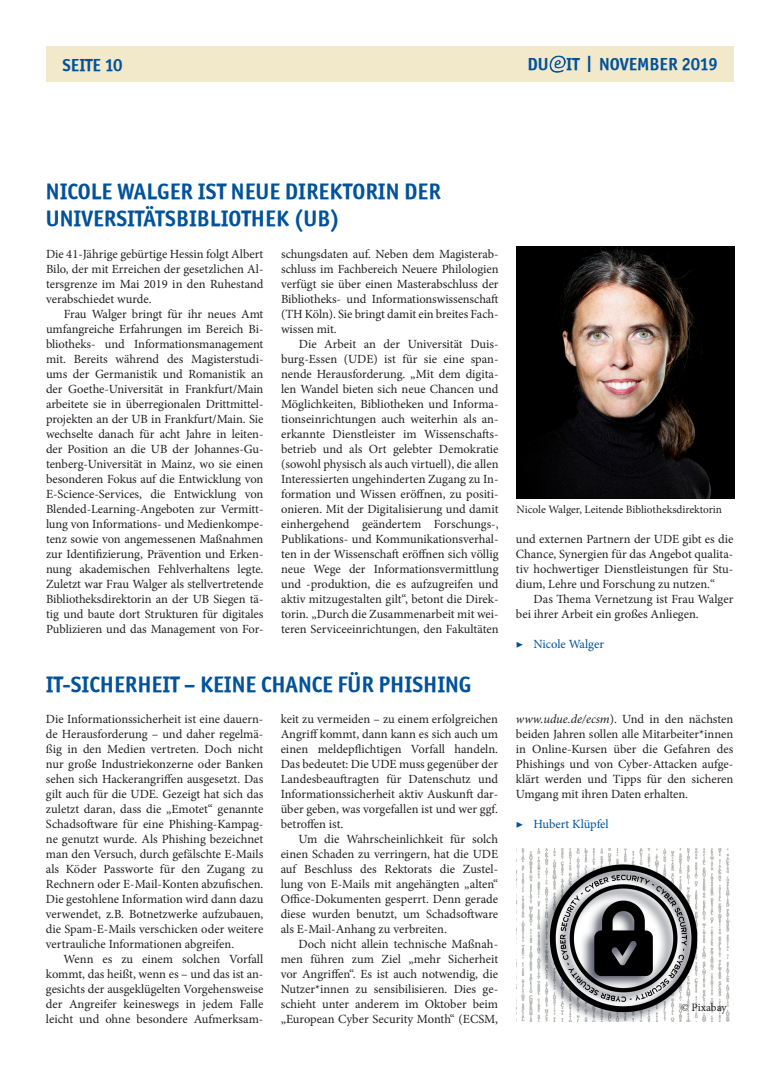
<style>
.page{position:relative;width:780px;height:1088px;background:#fff}
.page>*{position:absolute;margin:0;border:0;box-sizing:border-box;transform-origin:0 0}
.subTitel_2{font:22.5px "Officina Sans ITCTT Bold";color:#01529a}
.Titel{font:17.5px "Officina Sans ITCTT Bold";color:#01529a}
.subTitel_14_pt{font:17.5px "Officina Sans ITCTT Bold";color:#01529a}
.fließtext_einzug{font:12.5px/15px "Minion Pro";letter-spacing:-.005em;color:#231f20;text-align:justify}
.fließtext{font:12.5px/15px "Minion Pro";color:#231f20;text-align:justify}
.t1{font:12.5px "Minion Pro";letter-spacing:-.005em;color:#01529a}
.bildunterschrift{font:11.25px "Minion Pro";color:#231f20}
.s1{font-family:"Arial";font-size:22.5px}
.s2{font-style:italic}
</style>
<div class="page">
<div style="left:46px;top:46px;width:688px;height:35px;background:#f2e8ca"></div>
<img style="left:516px;top:247px;width:218px;height:251px">
<img style="left:516px;top:848px;width:214px;height:173px">
<img style="left:549px;top:56px;width:16px;height:16px">
<p class="subTitel_14_pt" style="left:62px;top:54px;width:62px">SEITE 10</p>
<p class="Titel" style="left:527px;top:53px;width:192px">DU IT <span class="s1">I</span> NOVEMBER 2019</p>
<p class="subTitel_2" style="left:46px;top:177px;width:396px">NICOLE WALGER IST NEUE DIREKTORIN DER</p>
<p class="subTitel_2" style="left:46px;top:204px;width:296px">UNIVERSITÄTSBIBLIOTHEK (UB)</p>
<p class="fließtext" style="left:46px;top:246px;width:219px">Die 41-Jährige gebürtige Hessin folgt Albert Bilo, der mit Erreichen der gesetzlichen Al&shy;tersgrenze im Mai 2019 in den Ruhestand verabschiedet wurde.</p>
<p class="fließtext_einzug" style="left:46px;top:306px;width:219px;text-indent:18px">Frau Walger bringt für ihr neues Amt umfangreiche Erfahrungen im Bereich Bi&shy;bliotheks- und Informationsmanagement mit. Bereits während des Magisterstudi&shy;ums der Germanistik und Romanistik an der Goethe-Universität in Frankfurt/Main arbeitete sie in überregionalen Drittmittel&shy;projekten an der UB in Frankfurt/Main. Sie wechselte danach für acht Jahre in leiten&shy;der Position an die UB der Johannes-Gu&shy;tenberg-Universität in Mainz, wo sie einen besonderen Fokus auf die Entwicklung von E-Science-Services, die Entwicklung von Blended-Learning-Angeboten zur Vermitt&shy;lung von Informations- und Medienkompe&shy;tenz sowie von angemessenen Maßnahmen zur Identifizierung, Prävention und Erken&shy;nung akademischen Fehlverhaltens legte.<br>Zuletzt war Frau Walger als stellvertretende Bibliotheksdirektorin an der UB Siegen tä&shy;tig und baute dort Strukturen für digitales Publizieren und das Management von For-</p>
<p class="fließtext_einzug" style="left:281px;top:246px;width:219px">schungsdaten auf. Neben dem Magisterab&shy;schluss im Fachbereich Neuere Philologien verfügt sie über einen Masterabschluss der Bibliotheks- und Informationswissenschaft (TH Köln). Sie bringt damit ein breites Fach&shy;wissen mit.</p>
<p class="fließtext_einzug" style="left:281px;top:336px;width:219px;text-indent:18px">Die Arbeit an der Universität Duis&shy;burg-Essen (UDE) ist für sie eine span&shy;nende Herausforderung. „Mit dem digita&shy;len Wandel bieten sich neue Chancen und Möglichkeiten, Bibliotheken und Informa&shy;tionseinrichtungen auch weiterhin als an&shy;erkannte Dienstleister im Wissenschafts&shy;betrieb und als Ort gelebter Demokratie (sowohl physisch als auch virtuell), die allen Interessierten ungehinderten Zugang zu In&shy;formation und Wissen eröffnen, zu positi&shy;onieren. Mit der Digitalisierung und damit einhergehend geändertem Forschungs-, Publikations- und Kommunikationsverhal&shy;ten in der Wissenschaft eröffnen sich völlig neue Wege der Informationsvermittlung und -produktion, die es aufzugreifen und aktiv mitzugestalten gilt“, betont die Direk&shy;torin. „Durch die Zusammenarbeit mit wei&shy;teren Serviceeinrichtungen, den Fakultäten</p>
<p class="subTitel_2" style="left:46px;top:671px;width:427px">IT-SICHERHEIT – KEINE CHANCE FÜR PHISHING</p>
<p class="fließtext" style="left:46px;top:711px;width:219px">Die Informationssicherheit ist eine dauern&shy;de Herausforderung – und daher regelmä&shy;ßig in den Medien vertreten. Doch nicht nur große Industriekonzerne oder Banken sehen sich Hackerangriffen ausgesetzt. Das gilt auch für die UDE. Gezeigt hat sich das zuletzt daran, dass die „Emotet“ genannte Schadsoftware für eine Phishing-Kampag&shy;ne genutzt wurde. Als Phishing bezeichnet man den Versuch, durch gefälschte E-Mails als Köder Passworte für den Zugang zu Rechnern oder E-Mail-Konten abzufischen.<br>Die gestohlene Information wird dann dazu verwendet, z.B. Botnetzwerke aufzubauen, die Spam-E-Mails verschicken oder weitere vertrauliche Informationen abgreifen.</p>
<p class="fließtext_einzug" style="left:46px;top:951px;width:219px;text-indent:18px">Wenn es zu einem solchen Vorfall kommt, das heißt, wenn es – und das ist an&shy;gesichts der ausgeklügelten Vorgehensweise der Angreifer keineswegs in jedem Falle leicht und ohne besondere Aufmerksam-</p>
<p class="fließtext_einzug" style="left:281px;top:711px;width:219px">keit zu vermeiden – zu einem erfolgreichen Angriff kommt, dann kann es sich auch um einen meldepflichtigen Vorfall handeln.<br>Das bedeutet: Die UDE muss gegenüber der Landesbeauftragten für Datenschutz und Informationssicherheit aktiv Auskunft dar&shy;über geben, was vorgefallen ist und wer ggf. betroffen ist.</p>
<p class="fließtext_einzug" style="left:281px;top:831px;width:219px;text-indent:18px">Um die Wahrscheinlichkeit für solch einen Schaden zu verringern, hat die UDE auf Beschluss des Rektorats die Zustel&shy;lung von E-Mails mit angehängten „alten“ Office-Dokumenten gesperrt. Denn gerade diese wurden benutzt, um Schadsoftware als E-Mail-Anhang zu verbreiten.</p>
<p class="fließtext_einzug" style="left:281px;top:936px;width:219px;text-indent:18px">Doch nicht allein technische Maßnah&shy;men führen zum Ziel „mehr Sicherheit vor Angriffen“. Es ist auch notwendig, die Nutzer*innen zu sensibilisieren. Dies ge&shy;schieht unter anderem im Oktober beim „European Cyber Security Month“ (ECSM,</p>
<p class="bildunterschrift" style="left:516px;top:502px;width:207px">Nicole Walger, Leitende Bibliotheksdirektorin</p>
<p class="fließtext_einzug" style="left:516px;top:531px;width:219px">und externen Partnern der UDE gibt es die Chance, Synergien für das Angebot qualita&shy;tiv hochwertiger Dienstleistungen für Stu&shy;dium, Lehre und Forschung zu nutzen.“</p>
<p class="fließtext_einzug" style="left:516px;top:591px;width:219px;text-indent:18px">Das Thema Vernetzung ist Frau Walger bei ihrer Arbeit ein großes Anliegen.</p>
<p class="t1" style="left:516px;top:635px;width:90px">▶ Nicole Walger</p>
<p class="fließtext_einzug" style="left:516px;top:711px;width:219px"><span class="s2">www.udue.de/ecsm</span>). Und in den nächsten beiden Jahren sollen alle Mitarbeiter*innen in Online-Kursen über die Gefahren des Phishings und von Cyber-Attacken aufge&shy;klärt werden und Tipps für den sicheren Umgang mit ihren Daten erhalten.</p>
<p class="t1" style="left:516px;top:815px;width:94px">▶ Hubert Klüpfel</p>
<p class="bildunterschrift" style="left:681px;top:1000px;width:47px">© Pixabay</p>
</div>
